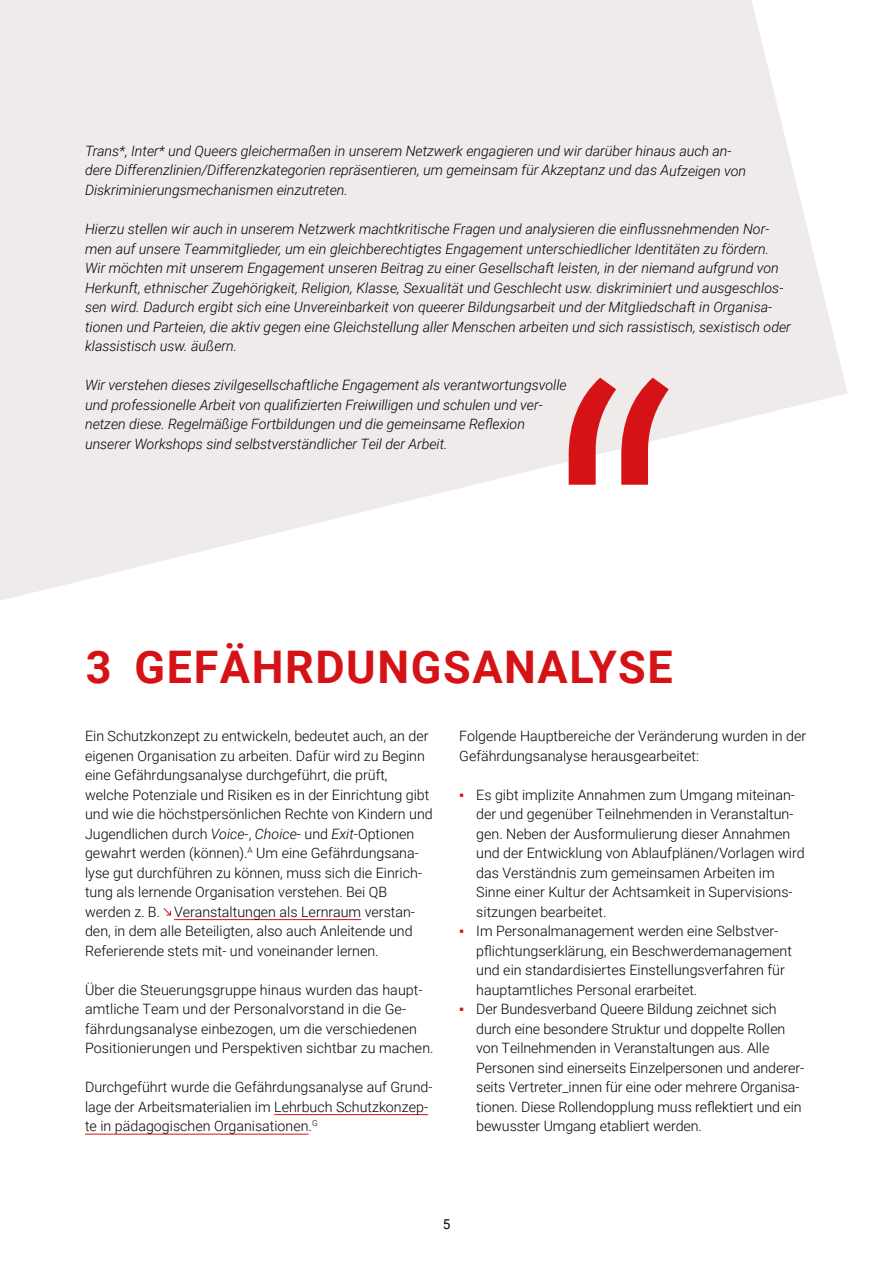
<style>
.page{position:relative;width:893px;height:1263px;background:#fff}
.page>*{position:absolute;margin:0;border:0;box-sizing:border-box;transform-origin:0 0}
.H1_Kapitel{font:700 45px "Roboto";letter-spacing:.035em;color:#d51317}
.P_Fließtext{font:300 14.25px/19.5px "Roboto";color:#000}
.P_Fließtext-2{font:italic 300 14.25px/19.5px "Roboto";color:#000}
.t1{font:13.5px "Roboto";color:#000}
.s1{font-style:italic}
.s2{font-family:"Arial";font-weight:400;color:#d51317}
</style>
<div class="page">
<svg style="left:0;top:0;width:848px;height:601px;fill:#efebea"></svg>
<hr style="left:174px;top:919px;width:187px;height:1px;background:#d51317">
<hr style="left:274px;top:1114px;width:154px;height:1px;background:#d51317">
<hr style="left:85px;top:1134px;width:224px;height:1px;background:#d51317">
<svg style="left:163px;top:908px;width:8px;height:7px"></svg>
<svg style="left:569px;top:378px;width:100px;height:107px"></svg>
<p class="P_Fließtext-2" style="left:85px;top:141px;width:663px">Trans*, Inter* und Queers gleichermaßen in unserem Netzwerk engagieren und wir darüber hinaus auch an&shy;dere Differenzlinien/Differenzkategorien repräsentieren, um gemeinsam für Akzeptanz und das Aufzeigen von<br>Diskriminierungsmechanismen einzutreten.</p>
<p class="P_Fließtext-2" style="left:85px;top:219px;width:707px">Hierzu stellen wir auch in unserem Netzwerk machtkritische Fragen und analysieren die einflussnehmenden Nor&shy;men auf unsere Teammitglieder, um ein gleichberechtigtes Engagement unterschiedlicher Identitäten zu fördern.<br>Wir möchten mit unserem Engagement unseren Beitrag zu einer Gesellschaft leisten, in der niemand aufgrund von Herkunft, ethnischer Zugehörigkeit, Religion, Klasse, Sexualität und Geschlecht usw. diskriminiert und ausgeschlos&shy;sen wird. Dadurch ergibt sich eine Unvereinbarkeit von queerer Bildungsarbeit und der Mitgliedschaft in Organisa&shy;tionen und Parteien, die aktiv gegen eine Gleichstellung aller Menschen arbeiten und sich rassistisch, sexistisch oder klassistisch usw. äußern.</p>
<p class="P_Fließtext-2" style="left:85px;top:375px;width:483px">Wir verstehen dieses zivilgesellschaftliche Engagement als verantwortungsvolle und professionelle Arbeit von qualifizierten Freiwilligen und schulen und ver&shy;netzen diese. Regelmäßige Fortbildungen und die gemeinsame Reflexion unserer Workshops sind selbstverständlicher Teil der Arbeit.</p>
<h1 class="H1_Kapitel" style="left:86px;top:635px;width:588px">3 GEFÄHRDUNGSANALYSE</h1>
<p class="P_Fließtext" style="left:85px;top:726px;width:349px">Ein Schutzkonzept zu entwickeln, bedeutet auch, an der eigenen Organisation zu arbeiten. Dafür wird zu Beginn eine Gefährdungsanalyse durchgeführt, die prüft, welche Potenziale und Risiken es in der Einrichtung gibt und wie die höchstpersönlichen Rechte von Kindern und Jugendlichen durch <span class="s1">Voice</span>-, <span class="s1">Choice</span>- und <span class="s1">Exit</span>-Optionen gewahrt werden (können).<sup>A</sup> Um eine Gefährdungsana&shy;lyse gut durchführen zu können, muss sich die Einrich&shy;tung als lernende Organisation verstehen. Bei QB werden z. B. Veranstaltungen als Lernraum verstan&shy;den, in dem alle Beteiligten, also auch Anleitende und Referierende stets mit- und voneinander lernen.</p>
<p class="P_Fließtext" style="left:85px;top:979px;width:350px">Über die Steuerungsgruppe hinaus wurden das haupt&shy;amtliche Team und der Personalvorstand in die Ge&shy;fährdungsanalyse einbezogen, um die verschiedenen Positionierungen und Perspektiven sichtbar zu machen.</p>
<p class="P_Fließtext" style="left:85px;top:1077px;width:349px">Durchgeführt wurde die Gefährdungsanalyse auf Grund&shy;lage der Arbeitsmaterialien im Lehrbuch Schutzkonzep&shy;te in pädagogischen Organisationen.<sup>G</sup></p>
<p class="P_Fließtext" style="left:459px;top:726px;width:349px">Folgende Hauptbereiche der Veränderung wurden in der<br>Gefährdungsanalyse herausgearbeitet:</p>
<p class="P_Fließtext" style="left:476px;top:784px;width:330px;text-indent:-17px"><span class="s2">▪</span> Es gibt implizite Annahmen zum Umgang miteinan&shy;der und gegenüber Teilnehmenden in Veranstaltun&shy;gen. Neben der Ausformulierung dieser Annahmen und der Entwicklung von Ablaufplänen/Vorlagen wird das Verständnis zum gemeinsamen Arbeiten im Sinne einer Kultur der Achtsamkeit in Supervisions&shy;sitzungen bearbeitet.</p>
<p class="P_Fließtext" style="left:476px;top:921px;width:317px;text-indent:-17px"><span class="s2">▪</span> Im Personalmanagement werden eine Selbstver&shy;pflichtungserklärung, ein Beschwerdemanagement und ein standardisiertes Einstellungsverfahren für hauptamtliches Personal erarbeitet.</p>
<p class="P_Fließtext" style="left:476px;top:999px;width:329px;text-indent:-17px"><span class="s2">▪</span> Der Bundesverband Queere Bildung zeichnet sich durch eine besondere Struktur und doppelte Rollen von Teilnehmenden in Veranstaltungen aus. Alle Personen sind einerseits Einzelpersonen und anderer&shy;seits Vertreter_innen für eine oder mehrere Organisa&shy;tionen. Diese Rollendopplung muss reflektiert und ein bewusster Umgang etabliert werden.</p>
<p class="t1" style="left:443px;top:1214px;width:9px">5</p>
</div>
